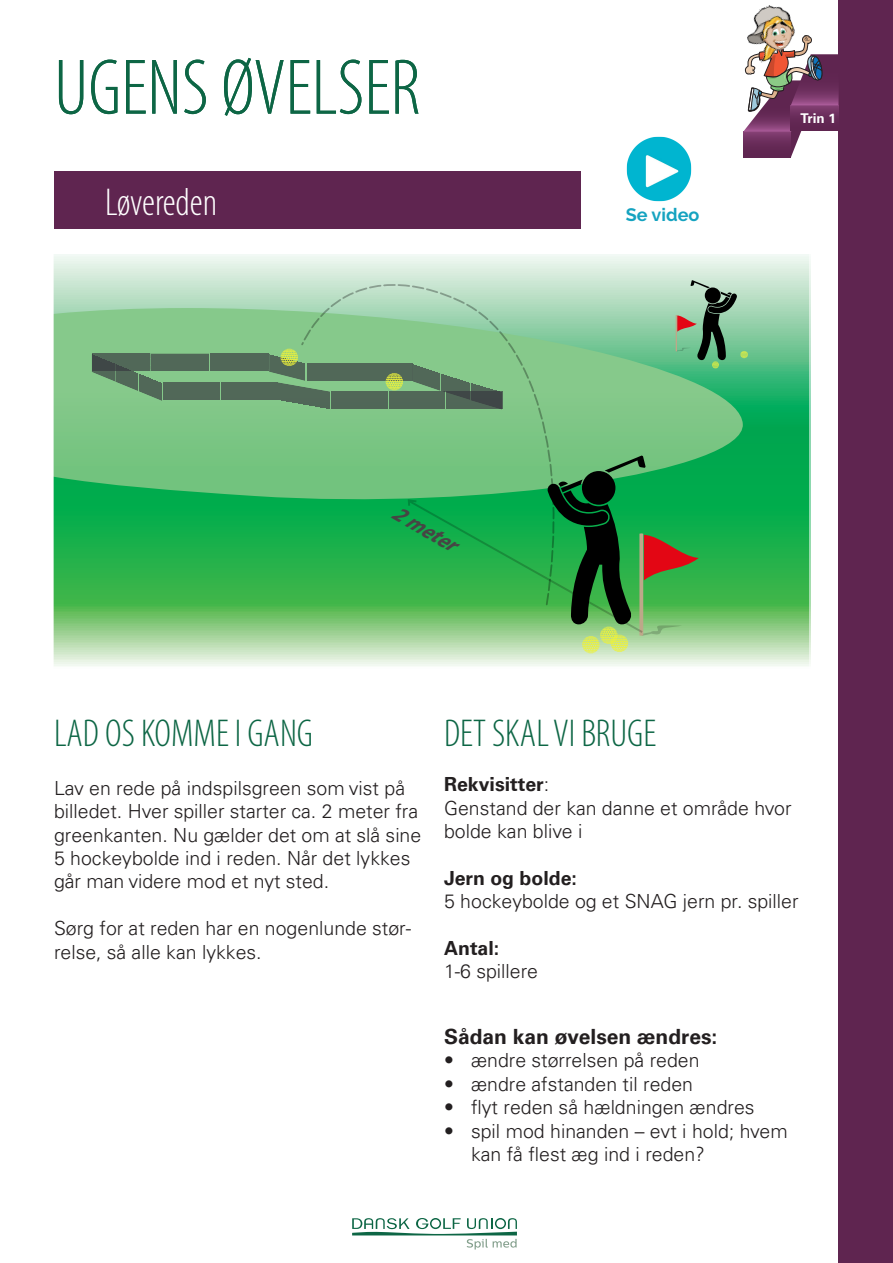
<style>
.page{position:relative;width:893px;height:1263px;background:#fff}
.page>*{position:absolute;margin:0;border:0;box-sizing:border-box;transform-origin:0 0}
.t1{font:300 condensed 79.5px "Myriad Pro";color:#0d6645}
.t2{font:300 condensed 39px "Myriad Pro";color:#0d6645}
.t3{font:300 condensed 39px "Myriad Pro";color:#fff}
.t4{font:italic 700 21.75px "Myriad Pro";color:#464544;scale:.94 1}
.t5{font:700 21px "Univers";color:#231f20}
.t6{font:300 19.5px/23.4px "Univers";color:#231f20}
.t7{font:700 19.5px "Univers";color:#231f20}
.t8{font:700 18px "Raleway";color:#15a3c0}
.t9{font:700 13.5px "Univers";color:#fff}
.s1{font-weight:300}
</style>
<div class="page">
<div style="left:54px;top:172px;width:527px;height:57px;background:#5f2550"></div>
<svg style="left:55px;top:254px;width:753px;height:412px;background:#7ecd92"></svg>
<svg style="left:55px;top:308px;width:691px;height:203px;background:#6bc27f"></svg>
<svg style="left:235px;top:349px;width:34px;height:24px"></svg>
<div style="left:189px;top:386px;width:56px;height:24px;background:#83c888"></div>
<div style="left:245px;top:386px;width:56px;height:24px;background:#83c888"></div>
<div style="left:210px;top:353px;width:58px;height:19px;background:#516858"></div>
<svg style="left:92px;top:349px;width:143px;height:61px;background:#68946f"></svg>
<div style="left:220px;top:382px;width:57px;height:19px;background:#516858"></div>
<svg style="left:605px;top:455px;width:41px;height:18px"></svg>
<div style="left:582px;top:471px;width:33px;height:34px;background:#000;border-radius:50%"></div>
<svg style="left:408px;top:479px;width:291px;height:174px;background:#519855"></svg>
<svg style="left:269px;top:349px;width:32px;height:72px"></svg>
<svg style="left:676px;top:280px;width:72px;height:88px;background:#76a082"></svg>
<svg style="left:301px;top:284px;width:253px;height:321px;background:#5eb874"></svg>
<svg style="left:386px;top:373px;width:17px;height:17px"></svg>
<svg style="left:352px;top:1218px;width:165px;height:31px"></svg>
<div style="left:838px;top:0;width:55px;height:1263px;background:#5f2550"></div>
<svg style="left:743px;top:35px;width:96px;height:122px"></svg>
<img style="left:758px;top:61px;width:23px;height:5px">
<img style="left:743px;top:5px;width:60px;height:56px">
<img style="left:626px;top:136px;width:66px;height:66px">
<p class="t1" style="left:54px;top:40px;width:368px">UGENS ØVELSER</p>
<p class="t3" style="left:105px;top:179px;width:194px">ØVELSE 2 - To ens</p>
<p class="t3" style="left:105px;top:179px;width:114px">Løvereden</p>
<p class="t4" style="left:401px;top:499px;width:76px;rotate:30deg">2 meter</p>
<p class="t8" style="left:626px;top:204px;width:75px">Se video</p>
<p class="t9" style="left:800px;top:110px;width:37px">Trin 1</p>
<p class="t2" style="left:54px;top:710px;width:261px">LAD OS KOMME I GANG</p>
<p class="t6" style="left:54px;top:776px;width:369px">Lav en rede på indspilsgreen som vist på billedet. Hver spiller starter ca. 2 meter fra greenkanten. Nu gælder det om at slå sine 5 hockeybolde ind i reden. Når det lykkes går man videre mod et nyt sted.</p>
<p class="t6" style="left:54px;top:916px;width:359px">Sørg for at reden har en nogenlunde stør&shy;relse, så alle kan lykkes.</p>
<p class="t2" style="left:444px;top:710px;width:214px">DET SKAL VI BRUGE</p>
<p class="t7" style="left:444px;top:773px;width:107px">Rekvisitter<span class="s1">:</span></p>
<p class="t6" style="left:444px;top:796px;width:349px">Genstand der kan danne et område hvor bolde kan blive i</p>
<p class="t7" style="left:444px;top:866px;width:134px">Jern og bolde:</p>
<p class="t6" style="left:444px;top:889px;width:356px">5 hockeybolde og et SNAG jern pr. spiller</p>
<p class="t7" style="left:444px;top:936px;width:57px">Antal:</p>
<p class="t6" style="left:444px;top:960px;width:96px">1-6 spillere</p>
<p class="t5" style="left:444px;top:1024px;width:275px">Sådan kan øvelsen ændres:</p>
<p class="t6" style="left:444px;top:1049px;width:257px">• ændre størrelsen på reden</p>
<p class="t6" style="left:444px;top:1072px;width:250px">• ændre afstanden til reden</p>
<p class="t6" style="left:444px;top:1095px;width:312px">• flyt reden så hældningen ændres</p>
<p class="t6" style="left:471px;top:1119px;width:318px;text-indent:-27px">• spil mod hinanden – evt i hold; hvem kan få flest æg ind i reden?</p>
</div>
